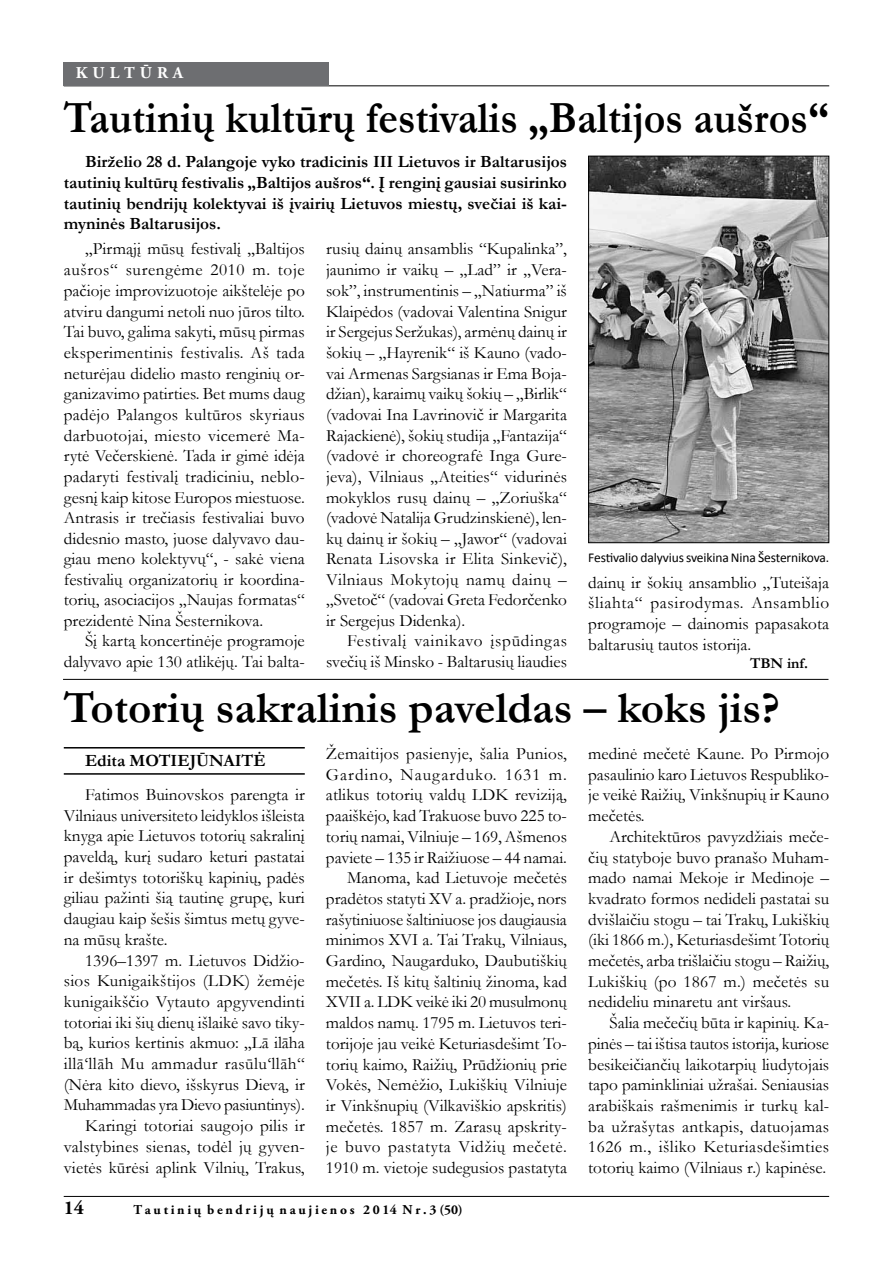
<style>
.page{position:relative;width:893px;height:1263px;background:#fff}
.page>*{position:absolute;margin:0;border:0;box-sizing:border-box;transform-origin:0 0}
.t1{font:700 45px "Garamond";color:#000;scale:.93 1}
.t2{font:700 45px "Garamond";color:#000}
.t3{font:700 19.5px "Adobe Garamond Pro";color:#000}
.t4{font:17.25px/20.7px "Garamond";color:#000;text-align:justify}
.t5{font:700 17.25px/20.7px "Garamond";color:#000;text-align:justify}
.t6{font:17.25px "Garamond";letter-spacing:.02em;color:#000}
.t7{font:17.25px "Garamond";letter-spacing:.025em;color:#000}
.t8{font:17.25px "Garamond";letter-spacing:.03em;color:#000}
.t9{font:17.25px "Garamond";letter-spacing:.04em;color:#000}
.t10{font:17.25px "Garamond";letter-spacing:.035em;color:#000}
.t11{font:700 16.5px "Adobe Garamond Pro";letter-spacing:.3em;color:#fff}
.t12{font:700 15px "Garamond";color:#000}
.t13{font:13.5px "Calibri";letter-spacing:-.01em;color:#000}
.t14{font:700 13.5px "Adobe Garamond Pro";letter-spacing:.2em;color:#000}
.s1{font-weight:700}
</style>
<div class="page">
<hr style="left:64px;top:1196px;width:765px;height:1px;background:#000">
<hr style="left:64px;top:85px;width:765px;height:1px;background:#000">
<div style="left:64px;top:62px;width:265px;height:23px;background:#6d6e71"></div>
<hr style="left:63px;top:679px;width:765px;height:1px;background:#000">
<img style="left:590px;top:158px;width:237px;height:383px">
<div style="left:588px;top:156px;width:241px;height:387px;border:1px solid #000"></div>
<hr style="left:64px;top:773px;width:241px;height:2px;background:#000">
<hr style="left:64px;top:747px;width:241px;height:1px;background:#000">
<p class="t11" style="left:76px;top:63px;width:109px">KULTŪRA</p>
<p class="t1" style="left:64px;top:87px;width:824px">Tautinių kultūrų festivalis „Baltijos aušros“</p>
<p class="t5" style="left:64px;top:152px;width:505px;text-indent:21px">Birželio 28 d. Palangoje vyko tradicinis III Lietuvos ir Baltarusijos tautinių kultūrų festivalis „Baltijos aušros“. Į renginį gausiai susirinko tautinių bendrijų kolektyvai iš įvairių Lietuvos miestų, svečiai iš kai&shy;myninės Baltarusijos.</p>
<p class="t4" style="left:326px;top:238px;width:242px">rusių dainų ansamblis “Kupalinka”,</p>
<p class="t4" style="left:326px;top:259px;width:242px">jaunimo ir vaikų – „Lad” ir „Vera-</p>
<p class="t4" style="left:326px;top:280px;width:242px">sok”, instrumentinis – „Natiurma” iš</p>
<p class="t4" style="left:326px;top:300px;width:242px">Klaipėdos (vadovai Valentina Snigur</p>
<p class="t4" style="left:326px;top:321px;width:242px">ir Sergejus Seržukas), armėnų dainų ir</p>
<p class="t4" style="left:326px;top:342px;width:242px">šokių – „Hayrenik“ iš Kauno (vado-</p>
<p class="t4" style="left:326px;top:362px;width:242px">vai Armenas Sargsianas ir Ema Boja-</p>
<p class="t4" style="left:326px;top:383px;width:242px">džian), karaimų vaikų šokių – „Birlik“</p>
<p class="t4" style="left:326px;top:404px;width:242px">(vadovai Ina Lavrinovič ir Margarita</p>
<p class="t4" style="left:326px;top:424px;width:242px">Rajackienė), šokių studija „Fantazija“</p>
<p class="t4" style="left:326px;top:445px;width:242px">(vadovė ir choreografė Inga Gure-</p>
<p class="t4" style="left:326px;top:466px;width:242px">jeva), Vilniaus „Ateities“ vidurinės</p>
<p class="t4" style="left:326px;top:486px;width:242px">mokyklos rusų dainų – „Zoriuška“</p>
<p class="t4" style="left:326px;top:507px;width:242px">(vadovė Natalija Grudzinskienė), len-</p>
<p class="t4" style="left:326px;top:527px;width:242px">kų dainų ir šokių – „Jawor“ (vadovai</p>
<p class="t4" style="left:326px;top:548px;width:242px">Renata Lisovska ir Elita Sinkevič),</p>
<p class="t7" style="left:326px;top:568px;width:242px">Vilniaus Mokytojų namų dainų –</p>
<p class="t4" style="left:326px;top:589px;width:243px">„Svetoč“ (vadovai Greta Fedorčenko</p>
<p class="t4" style="left:326px;top:610px;width:141px">ir Sergejus Didenka).</p>
<p class="t9" style="left:347px;top:629px;width:221px">Festivalį vainikavo įspūdingas</p>
<p class="t4" style="left:326px;top:651px;width:242px">svečių iš Minsko - Baltarusių liaudies</p>
<p class="t4" style="left:85px;top:238px;width:221px">„Pirmąjį mūsų festivalį „Baltijos</p>
<p class="t10" style="left:64px;top:258px;width:243px">aušros“ surengėme 2010 m. toje</p>
<p class="t4" style="left:64px;top:280px;width:242px">pačioje improvizuotoje aikštelėje po</p>
<p class="t4" style="left:64px;top:300px;width:242px">atviru dangumi netoli nuo jūros tilto.</p>
<p class="t4" style="left:64px;top:321px;width:242px">Tai buvo, galima sakyti, mūsų pirmas</p>
<p class="t6" style="left:64px;top:341px;width:242px">eksperimentinis festivalis. Aš tada</p>
<p class="t4" style="left:64px;top:362px;width:242px">neturėjau didelio masto renginių or-</p>
<p class="t4" style="left:64px;top:383px;width:242px">ganizavimo patirties. Bet mums daug</p>
<p class="t6" style="left:64px;top:403px;width:242px">padėjo Palangos kultūros skyriaus</p>
<p class="t6" style="left:64px;top:424px;width:242px">darbuotojai, miesto vicemerė Ma-</p>
<p class="t4" style="left:64px;top:445px;width:242px">rytė Večerskienė. Tada ir gimė idėja</p>
<p class="t4" style="left:64px;top:466px;width:243px">padaryti festivalį tradiciniu, neblo-</p>
<p class="t4" style="left:64px;top:486px;width:242px">gesnį kaip kitose Europos miestuose.</p>
<p class="t4" style="left:64px;top:507px;width:242px">Antrasis ir trečiasis festivaliai buvo</p>
<p class="t4" style="left:64px;top:527px;width:242px">didesnio masto, juose dalyvavo dau-</p>
<p class="t4" style="left:64px;top:548px;width:242px">giau meno kolektyvų“, - sakė viena</p>
<p class="t4" style="left:64px;top:568px;width:242px">festivalių organizatorių ir koordina-</p>
<p class="t4" style="left:64px;top:589px;width:242px">torių, asociacijos „Naujas formatas“</p>
<p class="t4" style="left:64px;top:610px;width:201px">prezidentė Nina Šesternikova.</p>
<p class="t4" style="left:85px;top:630px;width:221px">Šį kartą koncertinėje programoje</p>
<p class="t4" style="left:64px;top:651px;width:242px">dalyvavo apie 130 atlikėjų. Tai balta-</p>
<p class="t13" style="left:588px;top:549px;width:242px">Festivalio dalyvius sveikina Nina Šesternikova.</p>
<p class="t4" style="left:588px;top:571px;width:242px">dainų ir šokių ansamblio „Tuteišaja šliahta“ pasirodymas. Ansamblio programoje – dainomis papasakota baltarusių tautos istorija.</p>
<p class="t12" style="left:750px;top:653px;width:59px">TBN inf.</p>
<p class="t2" style="left:64px;top:677px;width:718px">Totorių sakralinis paveldas – koks jis?</p>
<p class="t4" style="left:326px;top:743px;width:243px;text-align:right">Žemaitijos pasienyje, šalia Punios, Gardino, Naugarduko. 1631 m. atlikus totorių valdų LDK reviziją, paaiškėjo, kad Trakuose buvo 225 to&shy;torių namai, Vilniuje – 169, Ašmenos paviete – 135 ir Raižiuose – 44 namai.<br>Manoma, kad Lietuvoje mečetės pradėtos statyti XV a. pradžioje, nors rašytiniuose šaltiniuose jos daugiausia minimos XVI a. Tai Trakų, Vilniaus, Gardino, Naugarduko, Daubutiškių mečetės. Iš kitų šaltinių žinoma, kad XVII a. LDK veikė iki 20 musulmonų maldos namų. 1795 m. Lietuvos teri&shy;torijoje jau veikė Keturiasdešimt To&shy;torių kaimo, Raižių, Prūdžionių prie Vokės, Nemėžio, Lukiškių Vilniuje ir Vinkšnupių (Vilkaviškio apskritis) mečetės. 1857 m. Zarasų apskrity&shy;je buvo pastatyta Vidžių mečetė.<br>1910 m. vietoje sudegusios pastatyta</p>
<p class="t4" style="left:588px;top:743px;width:242px">medinė mečetė Kaune. Po Pirmojo</p>
<p class="t4" style="left:85px;top:743px;width:221px;line-height:33.8px"><span class="s1">Edita MOTIEJŪNAITĖ<br></span>Fatimos Buinovskos parengta ir</p>
<p class="t4" style="left:64px;top:804px;width:242px">Vilniaus universiteto leidyklos išleista</p>
<p class="t4" style="left:64px;top:825px;width:242px">knyga apie Lietuvos totorių sakralinį</p>
<p class="t4" style="left:64px;top:846px;width:242px">paveldą, kurį sudaro keturi pastatai</p>
<p class="t4" style="left:64px;top:866px;width:242px">ir dešimtys totoriškų kapinių, padės</p>
<p class="t4" style="left:64px;top:887px;width:242px">giliau pažinti šią tautinę grupę, kuri</p>
<p class="t4" style="left:64px;top:908px;width:242px">daugiau kaip šešis šimtus metų gyve-</p>
<p class="t4" style="left:64px;top:928px;width:105px">na mūsų krašte.</p>
<p class="t4" style="left:85px;top:949px;width:221px">1396–1397 m. Lietuvos Didžio-</p>
<p class="t4" style="left:64px;top:970px;width:242px">sios Kunigaikštijos (LDK) žemėje</p>
<p class="t4" style="left:64px;top:991px;width:242px">kunigaikščio Vytauto apgyvendinti</p>
<p class="t4" style="left:64px;top:1011px;width:242px">totoriai iki šių dienų išlaikė savo tiky-</p>
<p class="t4" style="left:64px;top:1032px;width:242px">bą, kurios kertinis akmuo: „Lā ilāha</p>
<p class="t7" style="left:64px;top:1052px;width:242px">illā‘llāh Mu ammadur rasūlu‘llāh“</p>
<p class="t4" style="left:64px;top:1073px;width:242px">(Nėra kito dievo, išskyrus Dievą, ir</p>
<p class="t4" style="left:64px;top:1094px;width:242px">Muhammadas yra Dievo pasiuntinys).</p>
<p class="t4" style="left:85px;top:1115px;width:221px">Karingi totoriai saugojo pilis ir</p>
<p class="t4" style="left:64px;top:1135px;width:242px">valstybines sienas, todėl jų gyven-</p>
<p class="t4" style="left:64px;top:1156px;width:242px">vietės kūrėsi aplink Vilnių, Trakus,</p>
<p class="t4" style="left:588px;top:763px;width:242px">pasaulinio karo Lietuvos Respubliko-</p>
<p class="t4" style="left:588px;top:784px;width:242px">je veikė Raižių, Vinkšnupių ir Kauno</p>
<p class="t4" style="left:588px;top:805px;width:58px">mečetės.</p>
<p class="t4" style="left:609px;top:826px;width:221px">Architektūros pavyzdžiais meče-</p>
<p class="t4" style="left:588px;top:846px;width:242px">čių statyboje buvo pranašo Muham-</p>
<p class="t4" style="left:588px;top:867px;width:242px">mado namai Mekoje ir Medinoje –</p>
<p class="t4" style="left:588px;top:888px;width:242px">kvadrato formos nedideli pastatai su</p>
<p class="t4" style="left:588px;top:908px;width:243px">dvišlaičiu stogu – tai Trakų, Lukiškių</p>
<p class="t4" style="left:588px;top:929px;width:242px">(iki 1866 m.), Keturiasdešimt Totorių</p>
<p class="t4" style="left:588px;top:950px;width:242px">mečetės, arba trišlaičiu stogu – Raižių,</p>
<p class="t4" style="left:588px;top:970px;width:243px">Lukiškių (po 1867 m.) mečetės su</p>
<p class="t4" style="left:588px;top:991px;width:204px">nedideliu minaretu ant viršaus.</p>
<p class="t4" style="left:609px;top:1012px;width:221px">Šalia mečečių būta ir kapinių. Ka-</p>
<p class="t4" style="left:588px;top:1033px;width:242px">pinės – tai ištisa tautos istorija, kuriose</p>
<p class="t4" style="left:588px;top:1053px;width:243px">besikeičiančių laikotarpių liudytojais</p>
<p class="t4" style="left:588px;top:1074px;width:242px">tapo paminkliniai užrašai. Seniausias</p>
<p class="t4" style="left:588px;top:1095px;width:242px">arabiškais rašmenimis ir turkų kal-</p>
<p class="t6" style="left:588px;top:1115px;width:242px">ba užrašytas antkapis, datuojamas</p>
<p class="t8" style="left:588px;top:1135px;width:242px">1626 m., išliko Keturiasdešimties</p>
<p class="t4" style="left:588px;top:1157px;width:239px">totorių kaimo (Vilniaus r.) kapinėse.</p>
<p class="t3" style="left:64px;top:1197px;width:22px">14</p>
<p class="t14" style="left:134px;top:1202px;width:331px">Tautinių bendrijų naujienos 2014 Nr.3 (50)</p>
</div>
